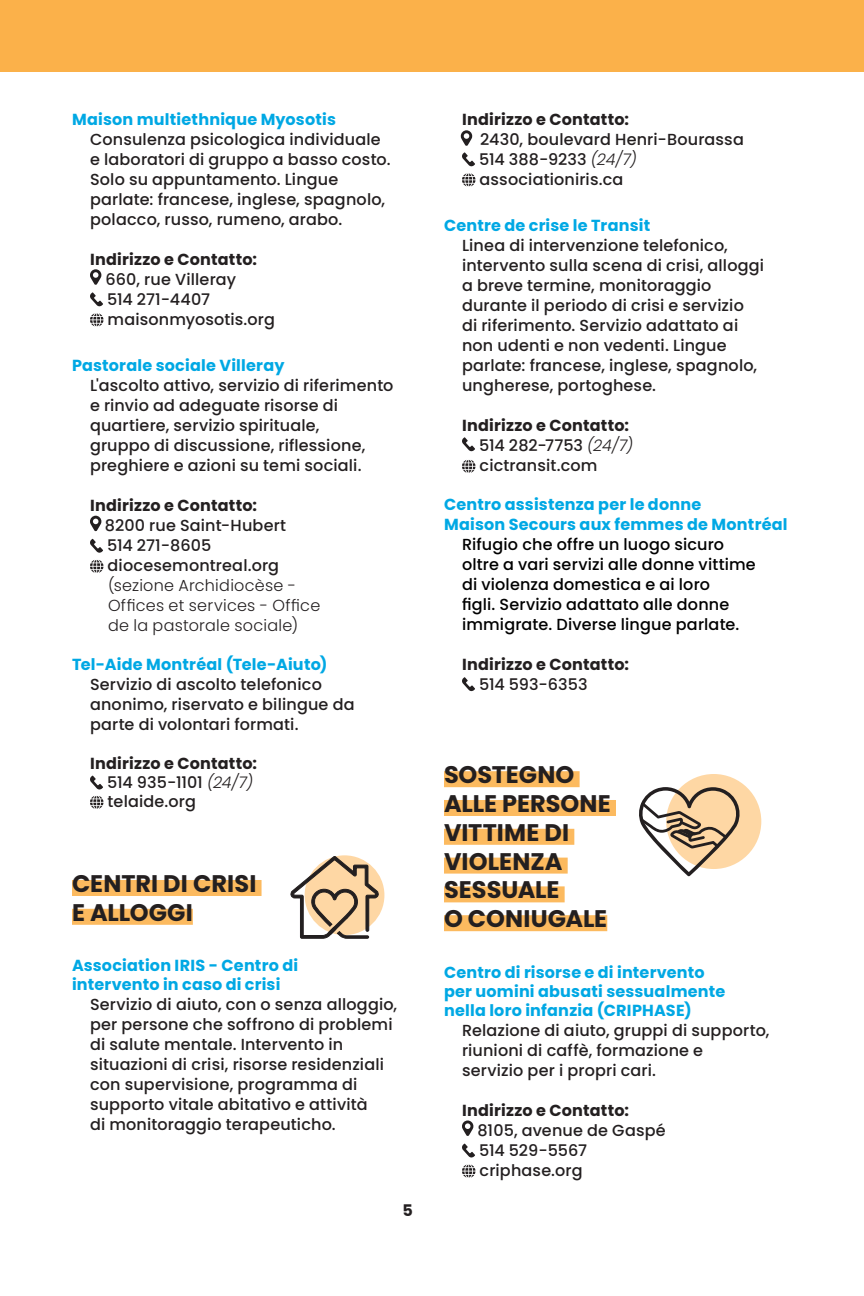
<style>
.page{position:relative;width:864px;height:1296px;background:#fff}
.page>*{position:absolute;margin:0;border:0;box-sizing:border-box;transform-origin:0 0}
.Nom_de_sections{font:700 24px/28.8px "Poppins";color:#231f20}
.Descriptions_organis{font:500 16px/20px "Poppins";letter-spacing:.01em;color:#231f20}
.Sous-titres{font:700 16px/19.2px "Poppins";letter-spacing:.015em;color:#00a8e4}
.Descriptions_organis-2{font:500 16px/20px "Poppins";letter-spacing:.01em;color:#000}
.Descriptions_organis-3{font:700 16px "Poppins";letter-spacing:.015em;color:#231f20}
.Descriptions_organis-4{font:300 16px/20px "Poppins";letter-spacing:.015em;color:#231f20}
.Descriptions_organis-5{font:500 16px "Poppins";letter-spacing:-.01em;color:#231f20}
.Descriptions_organis-6{font:500 16px "Poppins";letter-spacing:-.015em;color:#231f20}
.s1{font-weight:300;font-style:italic}
</style>
<div class="page">
<div style="left:0;top:0;width:864px;height:72px;background:#fbb14a"></div>
<div style="left:72px;top:880px;width:190px;height:16px;background:#fcba5f"></div>
<div style="left:72px;top:909px;width:121px;height:16px;background:#fcba5f"></div>
<svg style="left:90px;top:269px;width:11px;height:16px"></svg>
<svg style="left:90px;top:292px;width:13px;height:14px"></svg>
<svg style="left:90px;top:313px;width:13px;height:13px"></svg>
<svg style="left:90px;top:516px;width:11px;height:15px"></svg>
<svg style="left:90px;top:539px;width:13px;height:14px"></svg>
<svg style="left:90px;top:560px;width:13px;height:13px"></svg>
<svg style="left:90px;top:776px;width:13px;height:14px"></svg>
<svg style="left:90px;top:796px;width:13px;height:13px"></svg>
<div style="left:444px;top:771px;width:136px;height:16px;background:#fcba5f"></div>
<div style="left:444px;top:800px;width:172px;height:16px;background:#fcba5f"></div>
<div style="left:444px;top:829px;width:130px;height:16px;background:#fcba5f"></div>
<div style="left:444px;top:858px;width:124px;height:16px;background:#fcba5f"></div>
<div style="left:444px;top:886px;width:121px;height:16px;background:#fcba5f"></div>
<div style="left:444px;top:915px;width:163px;height:16px;background:#fcba5f"></div>
<svg style="left:462px;top:152px;width:13px;height:14px"></svg>
<svg style="left:462px;top:173px;width:13px;height:13px"></svg>
<svg style="left:462px;top:437px;width:13px;height:14px"></svg>
<svg style="left:462px;top:460px;width:13px;height:13px"></svg>
<svg style="left:462px;top:677px;width:13px;height:14px"></svg>
<svg style="left:462px;top:1120px;width:11px;height:16px"></svg>
<svg style="left:462px;top:1144px;width:13px;height:14px"></svg>
<svg style="left:462px;top:1165px;width:13px;height:13px"></svg>
<svg style="left:290px;top:855px;width:90px;height:84px"></svg>
<div style="left:666px;top:774px;width:95px;height:95px;background:#fed7a4;border-radius:50%"></div>
<svg style="left:639px;top:787px;width:104px;height:89px"></svg>
<svg style="left:461px;top:130px;width:11px;height:16px"></svg>
<p class="Sous-titres" style="left:72px;top:110px;width:265px">Maison multiethnique Myosotis</p>
<p class="Descriptions_organis" style="left:90px;top:129px;width:302px">Consulenza psicologica individuale e laboratori di gruppo a basso costo.<br>Solo su appuntamento. Lingue parlate: francese, inglese, spagnolo, polacco, russo, rumeno, arabo.</p>
<p class="Descriptions_organis-3" style="left:90px;top:250px;width:169px">Indirizzo e Contatto:</p>
<p class="Descriptions_organis" style="left:106px;top:269px;width:132px">660, rue Villeray</p>
<p class="Descriptions_organis" style="left:107px;top:289px;width:104px">514 271-4407</p>
<p class="Descriptions_organis" style="left:108px;top:309px;width:169px">maisonmyosotis.org</p>
<p class="Sous-titres" style="left:72px;top:356px;width:214px">Pastorale sociale Villeray</p>
<p class="Descriptions_organis" style="left:90px;top:376px;width:305px">L'ascolto attivo, servizio di riferimento e rinvio ad adeguate risorse di quartiere, servizio spirituale,<br>gruppo di discussione, riflessione, preghiere e azioni su temi sociali.</p>
<p class="Descriptions_organis-3" style="left:90px;top:496px;width:169px">Indirizzo e Contatto:</p>
<p class="Descriptions_organis" style="left:105px;top:516px;width:183px">8200 rue Saint-Hubert</p>
<p class="Descriptions_organis" style="left:107px;top:536px;width:106px">514 271-8605</p>
<p class="Descriptions_organis" style="left:108px;top:556px;width:173px">diocesemontreal.org</p>
<p class="Descriptions_organis-4" style="left:108px;top:576px;width:214px">(sezione Archidiocèse -<br>Offices et services - Office de la pastorale sociale)</p>
<p class="Sous-titres" style="left:72px;top:654px;width:257px">Tel-Aide Montréal (Tele-Aiuto)</p>
<p class="Descriptions_organis" style="left:90px;top:674px;width:266px">Servizio di ascolto telefonico anonimo, riservato e bilingue da parte di volontari formati.</p>
<p class="Descriptions_organis-3" style="left:90px;top:754px;width:169px">Indirizzo e Contatto:</p>
<p class="Descriptions_organis-5" style="left:107px;top:773px;width:147px">514 935-1101 <span class="s1">(24/7)</span></p>
<p class="Descriptions_organis" style="left:108px;top:792px;width:90px">telaide.org</p>
<p class="Nom_de_sections" style="left:72px;top:869px;width:186px">CENTRI DI CRISI<br>E ALLOGGI</p>
<p class="Sous-titres" style="left:72px;top:956px;width:228px">Association IRIS - Centro di intervento in caso di crisi</p>
<p class="Descriptions_organis" style="left:90px;top:995px;width:309px">Servizio di aiuto, con o senza alloggio, per persone che soffrono di problemi di salute mentale. Intervento in situazioni di crisi, risorse residenziali con supervisione, programma di supporto vitale abitativo e attività<br>di monitoraggio terapeuticho.</p>
<p class="Descriptions_organis-3" style="left:402px;top:1201px;width:12px">5</p>
<p class="Descriptions_organis-3" style="left:462px;top:110px;width:169px">Indirizzo e Contatto:</p>
<p class="Descriptions_organis" style="left:480px;top:129px;width:265px">2430, boulevard Henri-Bourassa</p>
<p class="Descriptions_organis" style="left:479px;top:149px;width:159px">514 388-9233 <span class="s1">(24/7)</span></p>
<p class="Descriptions_organis" style="left:480px;top:169px;width:145px">associationiris.ca</p>
<p class="Sous-titres" style="left:444px;top:216px;width:208px">Centre de crise le Transit</p>
<p class="Descriptions_organis" style="left:462px;top:236px;width:304px">Linea di intervenzione telefonico, intervento sulla scena di crisi, alloggi a breve termine, monitoraggio durante il periodo di crisi e servizio<br>di riferimento. Servizio adattato ai non udenti e non vedenti. Lingue parlate: francese, inglese, spagnolo, ungherese, portoghese.</p>
<p class="Descriptions_organis-3" style="left:462px;top:416px;width:169px">Indirizzo e Contatto:</p>
<p class="Descriptions_organis" style="left:479px;top:436px;width:156px">514 282-7753 <span class="s1">(24/7)</span></p>
<p class="Descriptions_organis" style="left:480px;top:456px;width:119px">cictransit.com</p>
<p class="Sous-titres" style="left:444px;top:495px;width:259px">Centro assistenza per le donne</p>
<p class="Sous-titres" style="left:444px;top:514px;width:345px">Maison Secours aux femmes de Montréal</p>
<p class="Descriptions_organis-2" style="left:462px;top:534px;width:295px">Rifugio che offre un luogo sicuro oltre a vari servizi alle donne vittime di violenza domestica e ai loro<br>figli. Servizio adattato alle donne immigrate. Diverse lingue parlate.</p>
<p class="Descriptions_organis-3" style="left:462px;top:655px;width:169px">Indirizzo e Contatto:</p>
<p class="Descriptions_organis" style="left:479px;top:674px;width:110px">514 593-6353</p>
<p class="Nom_de_sections" style="left:444px;top:761px;width:168px">SOSTEGNO<br>ALLE PERSONE<br>VITTIME DI</p>
<p class="Nom_de_sections" style="left:444px;top:847px;width:165px">VIOLENZA<br>SESSUALE<br>O CONIUGALE</p>
<p class="Sous-titres" style="left:444px;top:962px;width:283px">Centro di risorse e di intervento per uomini abusati sessualmente nella loro infanzia (CRIPHASE)</p>
<p class="Descriptions_organis" style="left:462px;top:1020px;width:309px">Relazione di aiuto, gruppi di supporto, riunioni di caffè, formazione e<br>servizio per i propri cari.</p>
<p class="Descriptions_organis-3" style="left:462px;top:1101px;width:169px">Indirizzo e Contatto:</p>
<p class="Descriptions_organis" style="left:478px;top:1120px;width:190px">8105, avenue de Gaspé</p>
<p class="Descriptions_organis-6" style="left:479px;top:1141px;width:109px">514 529-5567</p>
<p class="Descriptions_organis" style="left:480px;top:1160px;width:104px">criphase.org</p>
</div>
